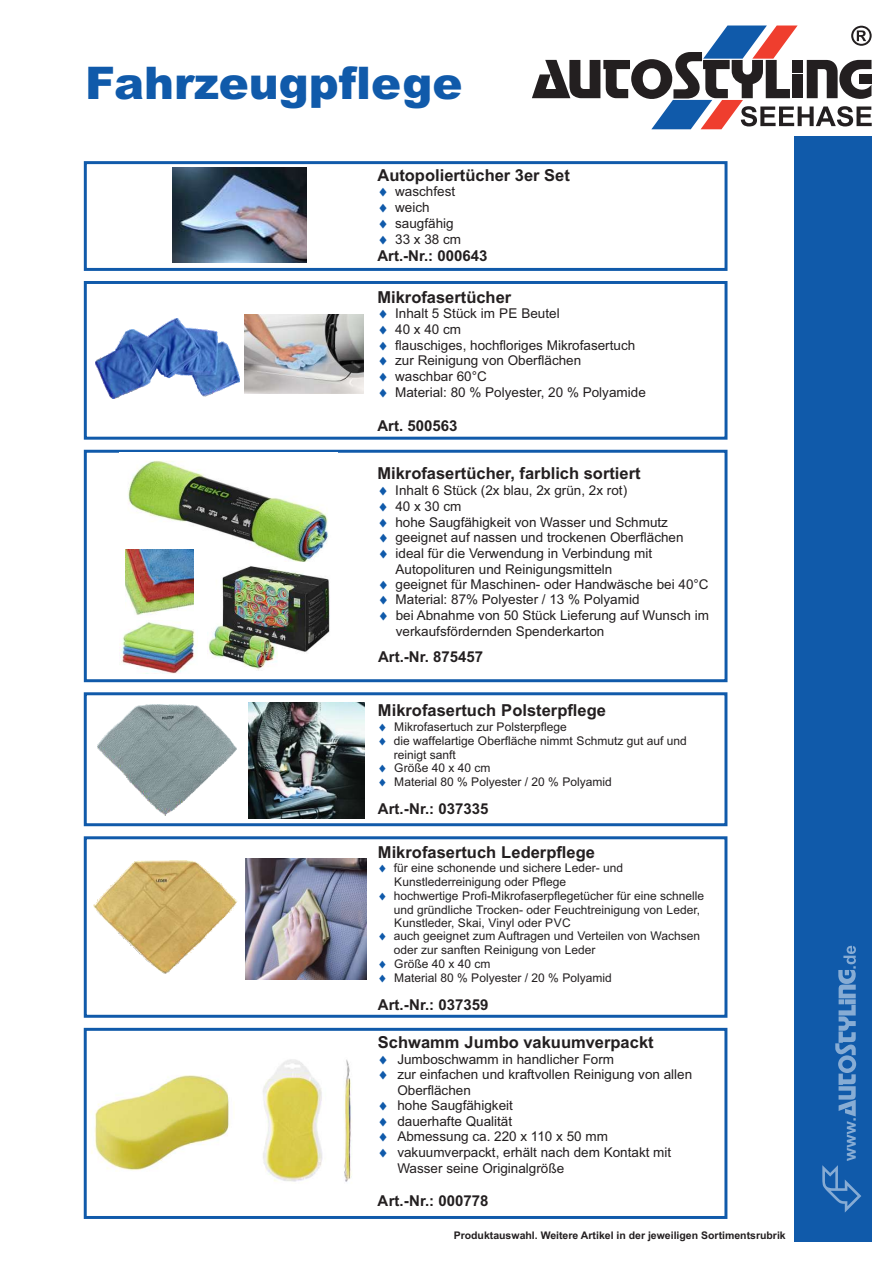
<style>
.page{position:relative;width:893px;height:1263px;background:#fff}
.page>*{position:absolute;margin:0;border:0;box-sizing:border-box;transform-origin:0 0}
.t1{font:900 45px "Arial";color:#105aaa}
.t2{font:700 16.5px "Arial";color:#231f20}
.t3{font:700 15px "Arial";color:#231f20}
.t4{font:13.5px/15.8px "Arial";color:#231f20}
.t5{font:12px/14px "Arial";color:#231f20}
.t6{font:700 10.5px "Arial";color:#231f20}
.s1{color:#105aaa}
</style>
<div class="page">
<svg style="left:83px;top:161px;width:645px;height:110px"></svg>
<img style="left:172px;top:168px;width:135px;height:94px">
<div style="left:84px;top:692px;width:643px;height:134px;border:3px solid #105aaa"></div>
<img style="left:248px;top:703px;width:116px;height:116px">
<img style="left:98px;top:705px;width:138px;height:111px">
<div style="left:84px;top:836px;width:643px;height:182px;border:3px solid #105aaa"></div>
<img style="left:93px;top:860px;width:145px;height:114px">
<img style="left:246px;top:858px;width:121px;height:121px">
<div style="left:794px;top:136px;width:78px;height:1105px;background:#105aaa"></div>
<svg style="left:532px;top:26px;width:340px;height:103px"></svg>
<div style="left:84px;top:1028px;width:643px;height:191px;border:3px solid #105aaa"></div>
<img style="left:91px;top:1075px;width:139px;height:96px">
<img style="left:263px;top:1059px;width:89px;height:123px">
<svg style="left:83px;top:449px;width:645px;height:234px"></svg>
<img style="left:120px;top:452px;width:218px;height:115px">
<img style="left:120px;top:621px;width:77px;height:52px">
<img style="left:208px;top:562px;width:124px;height:108px">
<img style="left:125px;top:549px;width:68px;height:68px">
<div style="left:84px;top:281px;width:643px;height:159px;border:3px solid #105aaa"></div>
<img style="left:95px;top:319px;width:145px;height:79px">
<img style="left:244px;top:314px;width:119px;height:79px">
<svg style="left:835px;top:946px;width:22px;height:215px"></svg>
<h1 class="t1" style="left:85px;top:67px;width:379px">Fahrzeugpflege</h1>
<p class="t2" style="left:377px;top:169px;width:194px">Autopoliertücher 3er Set</p>
<p class="t4" style="left:377px;top:185px;width:79px"><span class="s1">◻</span> waschfest</p>
<p class="t4" style="left:377px;top:201px;width:54px"><span class="s1">◻</span> weich</p>
<p class="t4" style="left:377px;top:216px;width:78px"><span class="s1">◻</span> saugfähig</p>
<p class="t4" style="left:377px;top:232px;width:85px"><span class="s1">◻</span> 33 x 38 cm</p>
<p class="t3" style="left:377px;top:250px;width:112px">Art.-Nr.: 000643</p>
<p class="t2" style="left:377px;top:291px;width:135px">Mikrofasertücher</p>
<p class="t4" style="left:377px;top:307px;width:184px"><span class="s1">◻</span> Inhalt 5 Stück im PE Beutel</p>
<p class="t4" style="left:377px;top:338px;width:259px"><span class="s1">◻</span> flauschiges, hochfloriges Mikrofasertuch</p>
<p class="t4" style="left:377px;top:354px;width:205px"><span class="s1">◻</span> zur Reinigung von Oberflächen</p>
<p class="t4" style="left:377px;top:370px;width:111px"><span class="s1">◻</span> waschbar 60°C</p>
<p class="t4" style="left:377px;top:323px;width:85px"><span class="s1">◻</span> 40 x 40 cm</p>
<p class="t4" style="left:377px;top:385px;width:270px"><span class="s1">◻</span> Material: 80 % Polyester, 20 % Polyamide</p>
<p class="t3" style="left:377px;top:420px;width:82px">Art. 500563</p>
<p class="t2" style="left:377px;top:467px;width:265px">Mikrofasertücher, farblich sortiert</p>
<p class="t4" style="left:378px;top:499px;width:85px"><span class="s1">◻</span> 40 x 30 cm</p>
<p class="t4" style="left:396px;top:547px;width:258px;text-indent:-18px"><span class="s1">◻</span> ideal für die Verwendung in Verbindung mit<br>Autopolituren und Reinigungsmitteln</p>
<p class="t4" style="left:377px;top:484px;width:251px"><span class="s1">◻</span> Inhalt 6 Stück (2x blau, 2x grün, 2x rot)</p>
<p class="t4" style="left:378px;top:531px;width:307px"><span class="s1">◻</span> geeignet auf nassen und trockenen Oberflächen</p>
<p class="t4" style="left:378px;top:515px;width:292px"><span class="s1">◻</span> hohe Saugfähigkeit von Wasser und Schmutz</p>
<p class="t4" style="left:378px;top:577px;width:332px"><span class="s1">◻</span> geeignet für Maschinen- oder Handwäsche bei 40°C</p>
<p class="t4" style="left:378px;top:593px;width:263px"><span class="s1">◻</span> Material: 87% Polyester / 13 % Polyamid</p>
<p class="t4" style="left:396px;top:609px;width:315px;text-indent:-18px"><span class="s1">◻</span> bei Abnahme von 50 Stück Lieferung auf Wunsch im verkaufsfördernden Spenderkarton</p>
<p class="t3" style="left:378px;top:651px;width:107px">Art.-Nr. 875457</p>
<p class="t2" style="left:378px;top:704px;width:230px">Mikrofasertuch Polsterpflege</p>
<p class="t5" style="left:394px;top:734px;width:294px;text-indent:-17px"><span class="s1">◻</span> die waffelartige Oberfläche nimmt Schmutz gut auf und reinigt sanft</p>
<p class="t5" style="left:377px;top:776px;width:236px"><span class="s1">◻</span> Material 80 % Polyester / 20 % Polyamid</p>
<p class="t3" style="left:378px;top:803px;width:112px">Art.-Nr.: 037335</p>
<p class="t5" style="left:377px;top:721px;width:191px"><span class="s1">◻</span> Mikrofasertuch zur Polsterpflege</p>
<p class="t5" style="left:377px;top:762px;width:114px"><span class="s1">◻</span> Größe 40 x 40 cm</p>
<p class="t2" style="left:378px;top:846px;width:219px">Mikrofasertuch Lederpflege</p>
<p class="t5" style="left:394px;top:862px;width:231px;text-indent:-17px"><span class="s1">◻</span> für eine schonende und sichere Leder- und<br>Kunstlederreinigung oder Pflege</p>
<p class="t5" style="left:394px;top:890px;width:312px;text-indent:-17px"><span class="s1">◻</span> hochwertige Profi-Mikrofaserpflegetücher für eine schnelle und gründliche Trocken- oder Feuchtreinigung von Leder,<br>Kunstleder, Skai, Vinyl oder PVC</p>
<p class="t5" style="left:394px;top:930px;width:308px;text-indent:-17px"><span class="s1">◻</span> auch geeignet zum Auftragen und Verteilen von Wachsen oder zur sanften Reinigung von Leder</p>
<p class="t5" style="left:377px;top:957px;width:114px"><span class="s1">◻</span> Größe 40 x 40 cm</p>
<p class="t5" style="left:377px;top:971px;width:236px"><span class="s1">◻</span> Material 80 % Polyester / 20 % Polyamid</p>
<p class="t3" style="left:378px;top:999px;width:112px">Art.-Nr.: 037359</p>
<p class="t2" style="left:378px;top:1036px;width:277px">Schwamm Jumbo vakuumverpackt</p>
<p class="t4" style="left:377px;top:1052px;width:238px"><span class="s1">◻</span> Jumboschwamm in handlicher Form</p>
<p class="t4" style="left:397px;top:1068px;width:296px;text-indent:-20px"><span class="s1">◻</span> zur einfachen und kraftvollen Reinigung von allen<br>Oberflächen</p>
<p class="t4" style="left:377px;top:1114px;width:136px"><span class="s1">◻</span> dauerhafte Qualität</p>
<p class="t4" style="left:377px;top:1098px;width:137px"><span class="s1">◻</span> hohe Saugfähigkeit</p>
<p class="t4" style="left:377px;top:1130px;width:232px"><span class="s1">◻</span> Abmessung ca. 220 x 110 x 50 mm</p>
<p class="t4" style="left:397px;top:1146px;width:275px;text-indent:-20px"><span class="s1">◻</span> vakuumverpackt, erhält nach dem Kontakt mit<br>Wasser seine Originalgröße</p>
<p class="t3" style="left:378px;top:1195px;width:112px">Art.-Nr.: 000778</p>
<p class="t6" style="left:454px;top:1231px;width:334px">Produktauswahl. Weitere Artikel in der jeweiligen Sortimentsrubrik</p>
</div>
